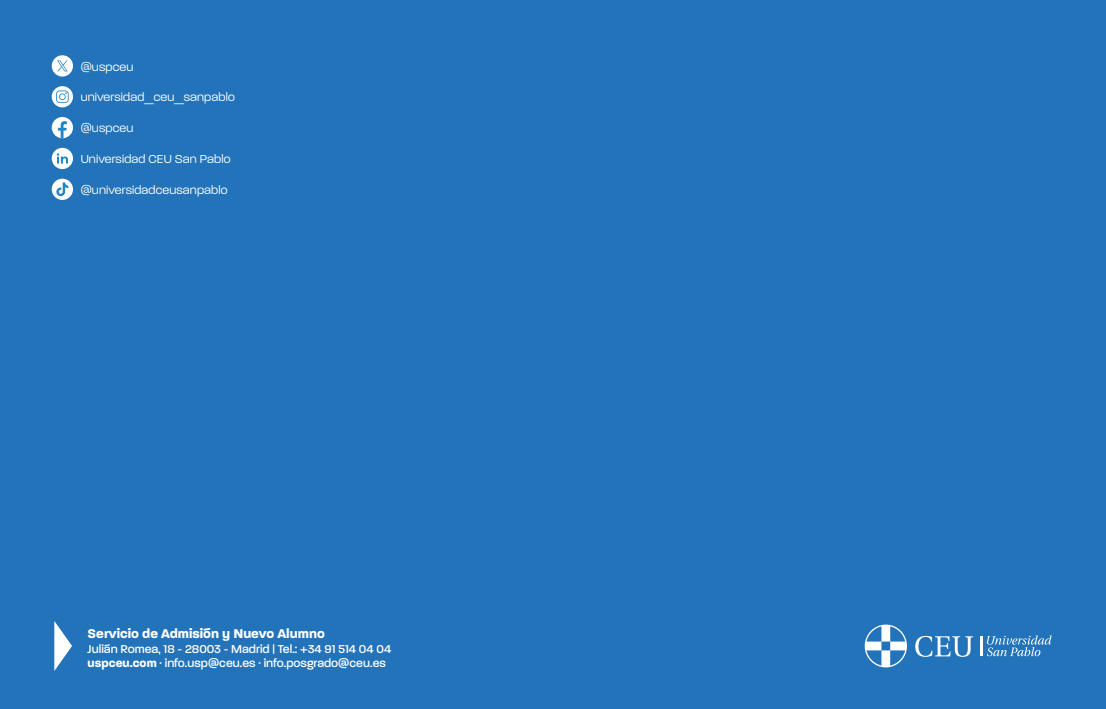
<style>
.page{position:relative;width:1106px;height:709px;background:#2273b9}
.page>*{position:absolute;margin:0;border:0;box-sizing:border-box;transform-origin:0 0}
.t1{font:700 13.7px "Paralucent";color:#fff}
.t2{font:300 12.5px "Paralucent";letter-spacing:.01em;color:#fff}
.t3{font:500 12.3px/14.8px "Paralucent";color:#fff}
.s1{font-weight:700}
</style>
<div class="page">
<svg style="left:54px;top:621px;width:18px;height:50px"></svg>
<hr style="left:979px;top:636px;width:3px;height:20px;background:#fff">
<svg style="left:986px;top:635px;width:65px;height:21px"></svg>
<svg style="left:915px;top:636px;width:58px;height:21px"></svg>
<svg style="left:864px;top:624px;width:43px;height:43px"></svg>
<svg style="left:52px;top:55px;width:21px;height:22px"></svg>
<svg style="left:52px;top:86px;width:21px;height:21px"></svg>
<svg style="left:52px;top:117px;width:21px;height:21px"></svg>
<svg style="left:52px;top:148px;width:21px;height:21px"></svg>
<div style="left:52px;top:179px;width:21px;height:21px;background:#fff;border-radius:50%"></div>
<svg style="left:56px;top:182px;width:12px;height:14px"></svg>
<p class="t2" style="left:81px;top:59px;width:54px">@uspceu</p>
<p class="t2" style="left:81px;top:90px;width:155px">universidad_ceu_sanpablo</p>
<p class="t2" style="left:81px;top:121px;width:54px">@uspceu</p>
<p class="t2" style="left:81px;top:152px;width:151px">Universidad CEU San Pablo</p>
<p class="t2" style="left:81px;top:183px;width:148px">@universidadceusanpablo</p>
<p class="t1" style="left:88px;top:625px;width:239px">Servicio de Admisión y Nuevo Alumno</p>
<p class="t3" style="left:88px;top:641px;width:305px">Julián Romea, 18 - 28003 - Madrid | Tel.: +34 91 514 04 04 <span class="s1">uspceu.com</span> · info.usp@ceu.es · info.posgrado@ceu.es</p>
</div>
